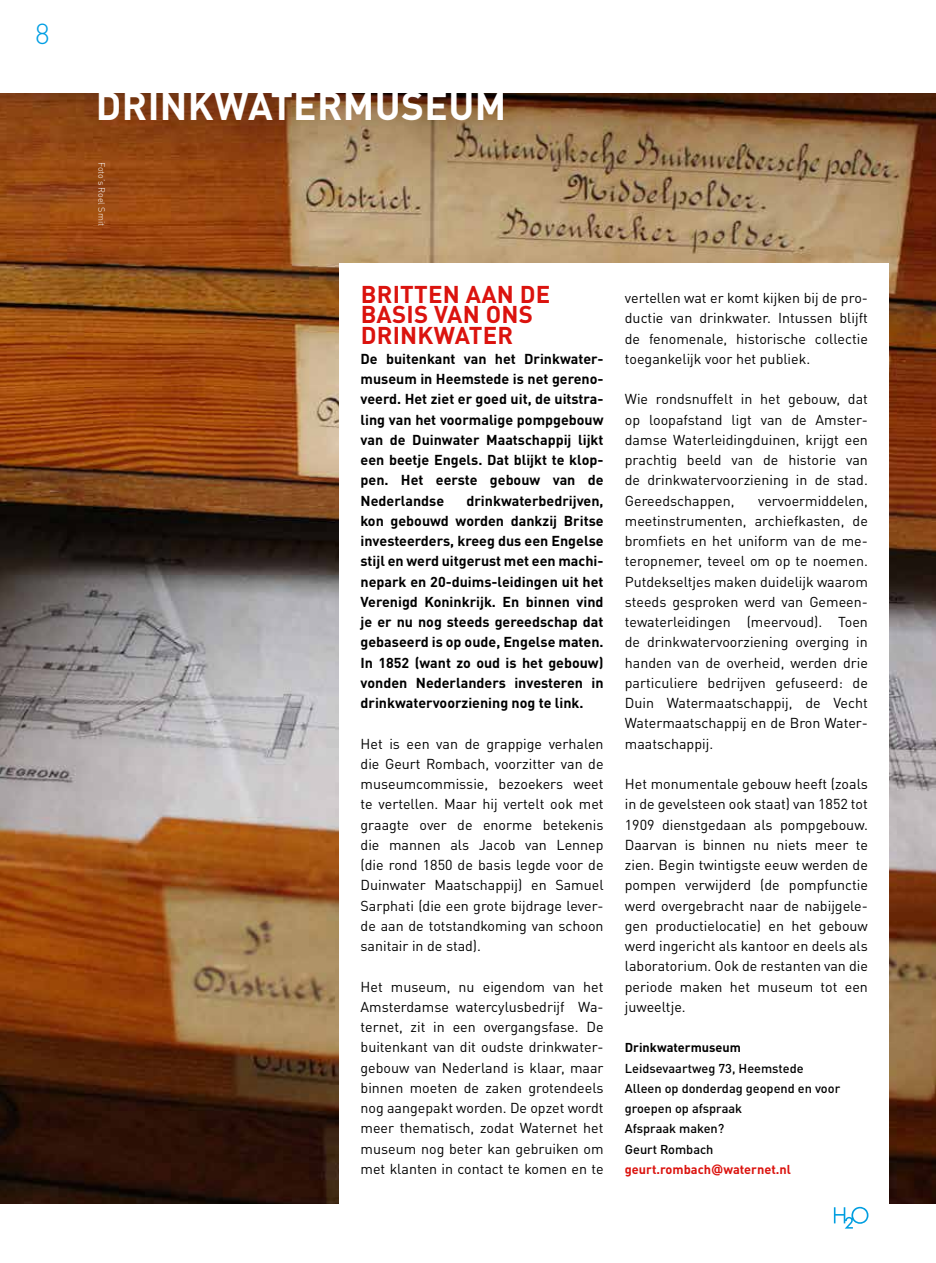
<style>
.page{position:relative;width:936px;height:1263px;background:#fff}
.page>*{position:absolute;margin:0;border:0;box-sizing:border-box;transform-origin:0 0}
.t1{font:700 38.85px "DIN Pro";letter-spacing:.01em;color:#fff}
.t2{font:300 28.5px "DIN Pro";color:#009ee3}
.t3{font:700 24px/20.2px "DIN Pro";letter-spacing:.01em;color:#db130e}
.t4{font:14.25px/20.2px "DIN Pro";color:#000;text-align:justify}
.t5{font:700 14.25px/20.2px "DIN Pro";color:#000}
.t6{font:500 12.75px/20.2px "DIN Pro";color:#000}
.t7{font:700 12.75px "DIN Pro";color:#000}
.t8{font:300 9px "DIN Pro";color:#fff}
.s1{font-weight:700;color:#db130e}
.s2{font-family:"Verdana";font-weight:700;color:#db130e}
</style>
<div class="page">
<img style="left:0;top:94px;width:935px;height:1110px">
<div style="left:339px;top:263px;width:550px;height:951px;background:#fff"></div>
<svg style="left:833px;top:1207px;width:35px;height:21px"></svg>
<h2 class="t2" style="left:35px;top:12px;width:16px">8</h2>
<h1 class="t1" style="left:96px;top:73px;width:412px">DRINKWATERMUSEUM</h1>
<p class="t8" style="left:109px;top:162px;width:66px;rotate:90deg">Foto’s Roel Smit</p>
<h3 class="t3" style="left:360px;top:281px;width:191px">BRITTEN AAN DE<br>BASIS VAN ONS<br>DRINKWATER</h3>
<p class="t5" style="left:360px;top:347px;width:244px">De buitenkant van het Drinkwater&shy;museum in Heemstede is net gereno&shy;veerd. Het ziet er goed uit, de uitstra&shy;ling van het voormalige pompgebouw van de Duinwater Maatschappij lijkt een beetje Engels. Dat blijkt te klop&shy;pen. Het eerste gebouw van de<br>Nederlandse</p>
<p class="t5" style="left:360px;top:489px;width:244px;text-align:justify;text-indent:106px">drinkwaterbedrijven, kon gebouwd worden dankzij Britse investeerders, kreeg dus een Engelse stijl en werd uitgerust met een machi&shy;nepark en 20-duims-leidingen uit het Verenigd Koninkrijk. En binnen vind je er nu nog steeds gereedschap dat gebaseerd is op oude, Engelse maten.<br>In 1852 (want zo oud is het gebouw) vonden Nederlanders investeren in drinkwatervoorziening nog te link.</p>
<p class="t4" style="left:360px;top:732px;width:244px">Het is een van de grappige verhalen die Geurt Rombach, voorzitter van de museumcommissie, bezoekers weet te vertellen. Maar hij vertelt ook met graagte over de enorme betekenis die mannen als Jacob van Lennep (die rond 1850 de basis legde voor de Duinwater Maatschappij) en Samuel Sarphati (die een grote bijdrage lever&shy;de aan de totstandkoming van schoon sanitair in de stad).</p>
<p class="t4" style="left:360px;top:975px;width:244px">Het museum, nu eigendom van het Amsterdamse watercylusbedrijf Wa&shy;ternet, zit in een overgangsfase. De buitenkant van dit oudste drinkwater&shy;gebouw van Nederland is klaar, maar binnen moeten de zaken grotendeels nog aangepakt worden. De opzet wordt meer thematisch, zodat Waternet het museum nog beter kan gebruiken om met klanten in contact te komen en te</p>
<p class="t4" style="left:625px;top:286px;width:244px">vertellen wat er komt kijken bij de pro&shy;ductie van drinkwater. Intussen blijft de fenomenale, historische collectie toegankelijk voor het publiek.</p>
<p class="t4" style="left:625px;top:388px;width:244px">Wie rondsnuffelt in het gebouw, dat op loopafstand ligt van de Amster&shy;damse Waterleidingduinen, krijgt een prachtig beeld van de historie van de drinkwatervoorziening in de stad.<br>Gereedschappen,</p>
<p class="t4" style="left:625px;top:489px;width:244px;text-indent:133px">vervoermiddelen, meetinstrumenten, archiefkasten, de bromfiets en het uniform van de me&shy;teropnemer, teveel om op te noemen.<br>Putdekseltjes maken duidelijk waarom steeds gesproken werd van Gemeen&shy;tewaterleidingen (meervoud). Toen de drinkwatervoorziening overging in handen van de overheid, werden drie particuliere bedrijven gefuseerd: de Duin Watermaatschappij, de Vecht Watermaatschappij en de Bron Water&shy;maatschappij.</p>
<p class="t4" style="left:625px;top:772px;width:244px">Het monumentale gebouw heeft (zoals in de gevelsteen ook staat) van 1852 tot 1909 dienstgedaan als pompgebouw.<br>Daarvan is binnen nu niets meer te zien. Begin twintigste eeuw werden de pompen verwijderd (de pompfunctie werd overgebracht naar de nabijgele&shy;gen productielocatie) en het gebouw werd ingericht als kantoor en deels als laboratorium. Ook de restanten van die periode maken het museum tot een juweeltje.</p>
<p class="t7" style="left:625px;top:1037px;width:118px">Drinkwatermuseum</p>
<p class="t6" style="left:625px;top:1056px;width:217px">Leidsevaartweg 73, Heemstede<br>Alleen op donderdag geopend en voor groepen op afspraak<br>Afspraak maken?<br>Geurt Rombach <span class="s1">geurt.rombach</span><span class="s2">@</span><span class="s1">waternet.nl</span></p>
</div>
